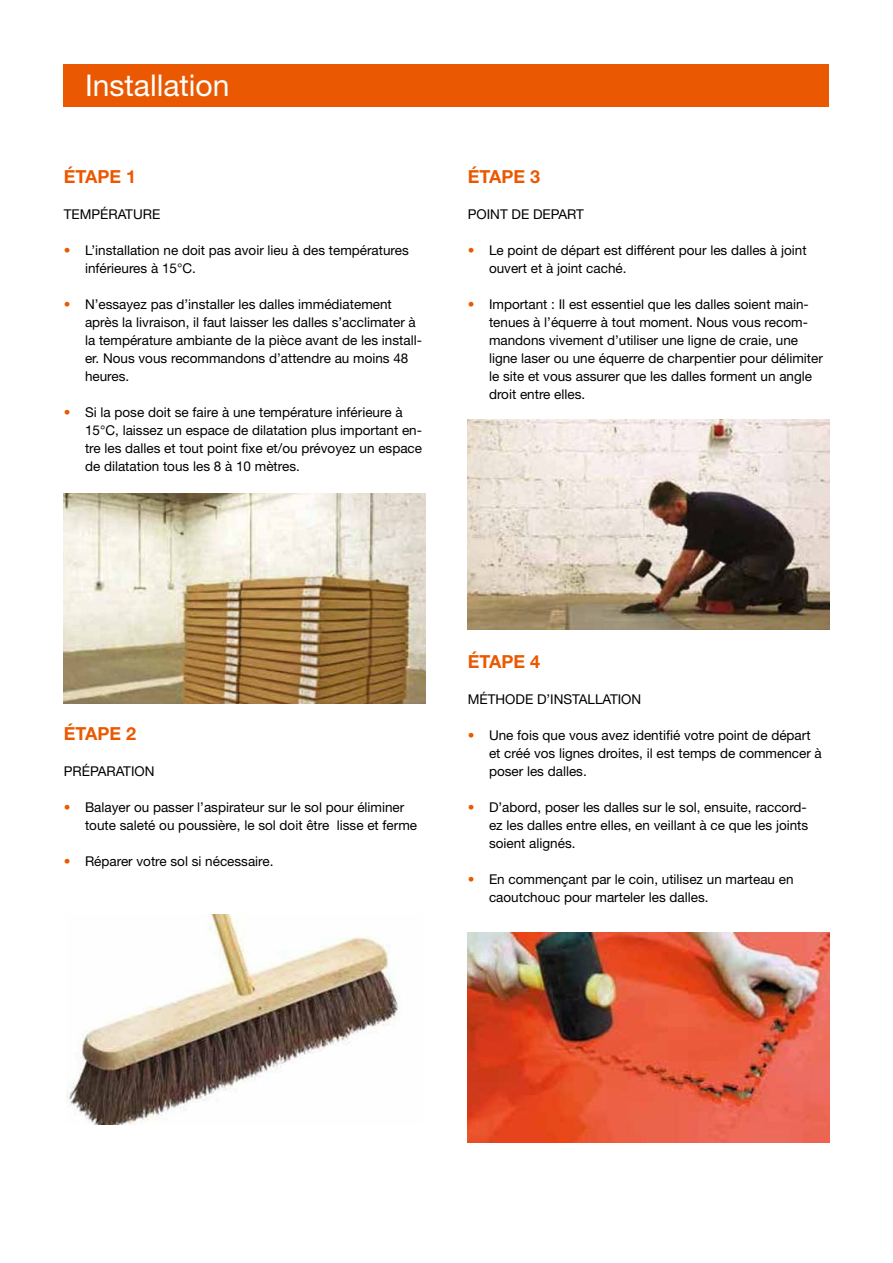
<style>
.page{position:relative;width:893px;height:1263px;background:#fff}
.page>*{position:absolute;margin:0;border:0;box-sizing:border-box;transform-origin:0 0}
.t1{font:30px "Helvetica Neue LT Std";color:#fff}
.t2{font:700 18px "Helvetica Neue LT Std";color:#ea5901}
.t3{font:13.5px/18px "Helvetica Neue LT Std";color:#000}
.s1{color:#ea5901}
</style>
<div class="page">
<div style="left:64px;top:64px;width:765px;height:42px;background:#ea5901"></div>
<img style="left:64px;top:493px;width:361px;height:210px">
<img style="left:468px;top:420px;width:361px;height:209px">
<img style="left:67px;top:914px;width:332px;height:210px">
<img style="left:468px;top:932px;width:361px;height:210px">
<h1 class="t1" style="left:85px;top:67px;width:146px">Installation</h1>
<h2 class="t2" style="left:64px;top:165px;width:74px">ÉTAPE 1</h2>
<p class="t3" style="left:64px;top:205px;width:98px">TEMPÉRATURE</p>
<p class="t3" style="left:85px;top:241px;width:325px;text-indent:-21px"><span class="s1">•</span> L’installation ne doit pas avoir lieu à des températures inférieures à 15°C.</p>
<p class="t3" style="left:85px;top:295px;width:338px;text-indent:-21px"><span class="s1">•</span> N’essayez pas d’installer les dalles immédiatement après la livraison, il faut laisser les dalles s’acclimater à la température ambiante de la pièce avant de les install&shy;er. Nous vous recommandons d’attendre au moins 48 heures.</p>
<p class="t3" style="left:85px;top:403px;width:339px;text-indent:-21px"><span class="s1">•</span> Si la pose doit se faire à une température inférieure à 15°C, laissez un espace de dilatation plus important en&shy;tre les dalles et tout point fixe et/ou prévoyez un espace de dilatation tous les 8 à 10 mètres.</p>
<h2 class="t2" style="left:468px;top:165px;width:74px">ÉTAPE 3</h2>
<p class="t3" style="left:468px;top:205px;width:118px">POINT DE DEPART</p>
<p class="t3" style="left:489px;top:241px;width:319px;text-indent:-21px"><span class="s1">•</span> Le point de départ est différent pour les dalles à joint ouvert et à joint caché.</p>
<p class="t3" style="left:489px;top:295px;width:335px;text-indent:-21px"><span class="s1">•</span> Important : Il est essentiel que les dalles soient main&shy;tenues à l’équerre à tout moment. Nous vous recom&shy;mandons vivement d’utiliser une ligne de craie, une ligne laser ou une équerre de charpentier pour délimiter le site et vous assurer que les dalles forment un angle droit entre elles.</p>
<h2 class="t2" style="left:64px;top:722px;width:74px">ÉTAPE 2</h2>
<p class="t3" style="left:64px;top:761px;width:92px">PRÉPARATION</p>
<p class="t3" style="left:85px;top:797px;width:334px;text-indent:-21px"><span class="s1">•</span> Balayer ou passer l’aspirateur sur le sol pour éliminer toute saleté ou poussière, le sol doit être lisse et ferme</p>
<p class="t3" style="left:64px;top:851px;width:211px"><span class="s1">•</span> Réparer votre sol si nécessaire.</p>
<h2 class="t2" style="left:468px;top:650px;width:74px">ÉTAPE 4</h2>
<p class="t3" style="left:468px;top:689px;width:175px">MÉTHODE D’INSTALLATION</p>
<p class="t3" style="left:489px;top:725px;width:334px;text-indent:-21px"><span class="s1">•</span> Une fois que vous avez identifié votre point de départ et créé vos lignes droites, il est temps de commencer à poser les dalles.</p>
<p class="t3" style="left:489px;top:797px;width:321px;text-align:justify;text-indent:-21px"><span class="s1">•</span> D’abord, poser les dalles sur le sol, ensuite, raccord&shy;ez les dalles entre elles, en veillant à ce que les joints soient alignés.</p>
<p class="t3" style="left:489px;top:869px;width:306px;text-indent:-21px"><span class="s1">•</span> En commençant par le coin, utilisez un marteau en caoutchouc pour marteler les dalles.</p>
</div>
